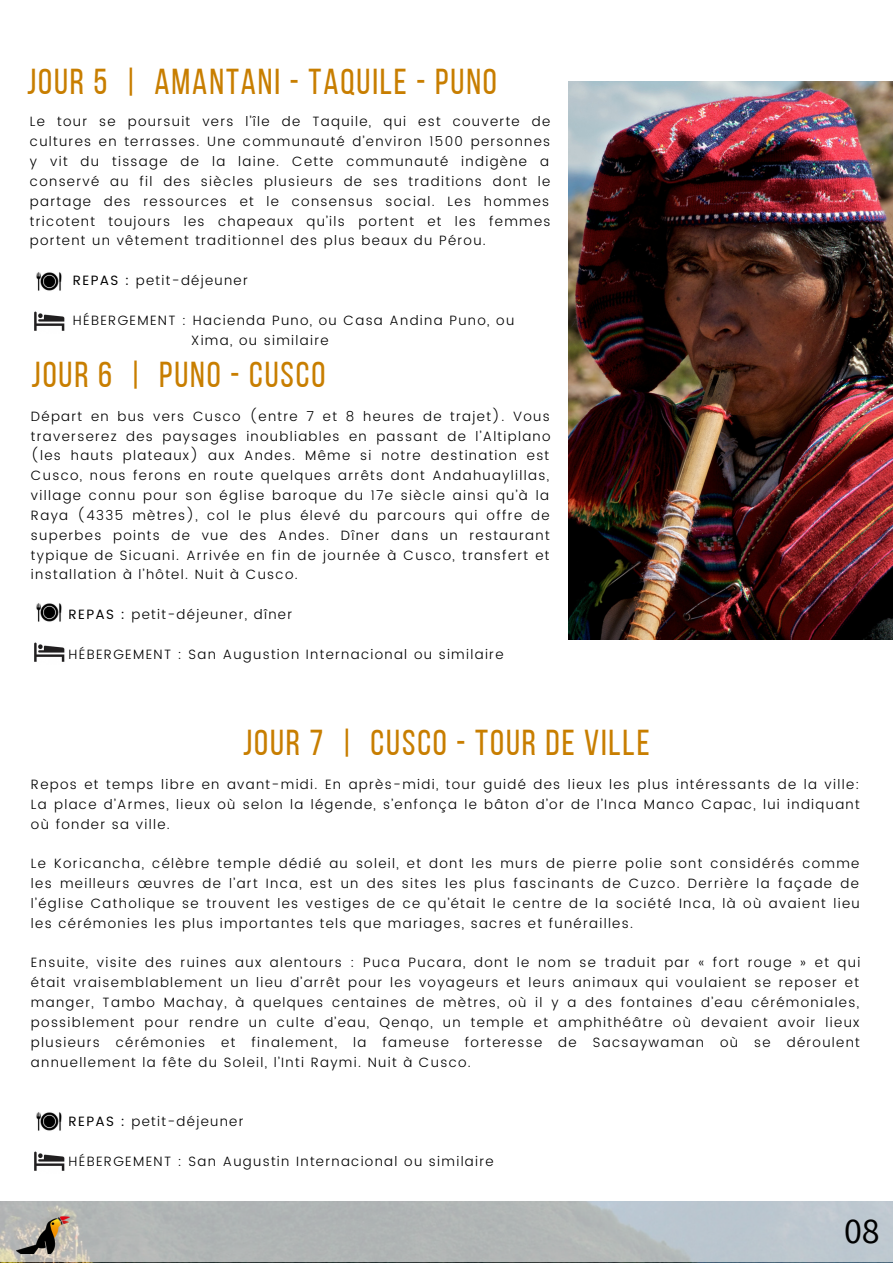
<style>
.page{position:relative;width:893px;height:1264px;background:#fff}
.page>*{position:absolute;margin:0;border:0;box-sizing:border-box;transform-origin:0 0}
.t1{font:36px "Bebas Neue";letter-spacing:.055em;color:#c87e00}
.t2{font:36px "Source Sans Pro";color:#000}
.t3{font:300 13.5px/19.8px "Poppins";letter-spacing:.1em;color:#000;text-align:justify}
.s1{font-weight:400}
</style>
<div class="page">
<img style="left:569px;top:81px;width:323px;height:558px">
<img style="left:36px;top:272px;width:26px;height:19px">
<img style="left:34px;top:311px;width:31px;height:20px">
<img style="left:36px;top:603px;width:26px;height:19px">
<img style="left:34px;top:642px;width:31px;height:20px">
<img style="left:36px;top:1112px;width:26px;height:19px">
<img style="left:34px;top:1151px;width:31px;height:20px">
<svg style="left:0;top:1201px;width:892px;height:61px;background:#b5bbbd"></svg>
<img style="left:17px;top:1210px;width:53px;height:43px">
<p class="t1" style="left:27px;top:67px;width:471px">JOUR 5 | AMANTANI - TAQUILE - PUNO</p>
<p class="t3" style="left:30px;top:112px;width:522px">Le tour se poursuit vers l’île de Taquile, qui est couverte de cultures en terrasses. Une communauté d’environ 1500 personnes y vit du tissage de la laine. Cette communauté indigène a conservé au fil des siècles plusieurs de ses traditions dont le partage des ressources et le consensus social. Les hommes tricotent toujours les chapeaux qu’ils portent et les femmes portent un vêtement traditionnel des plus beaux du Pérou.</p>
<p class="t3" style="left:73px;top:270px;width:176px"><span class="s1">REPAS :</span> petit-déjeuner</p>
<p class="t3" style="left:73px;top:310px;width:442px">HÉBERGEMENT : Hacienda Puno, ou Casa Andina Puno, ou</p>
<p class="t3" style="left:191px;top:330px;width:139px">Xima, ou similaire</p>
<p class="t1" style="left:32px;top:360px;width:295px">JOUR 6 | PUNO - CUSCO</p>
<p class="t3" style="left:31px;top:406px;width:521px;text-align:left">Départ en bus vers Cusco (entre 7 et 8 heures de trajet). Vous traverserez des paysages inoubliables en passant de l’Altiplano (les hauts plateaux) aux Andes. Même si notre destination est Cusco, nous ferons en route quelques arrêts dont Andahuaylillas, village connu pour son église baroque du 17e siècle ainsi qu’à la Raya (4335 mètres), col le plus élevé du parcours qui offre de superbes points de vue des Andes. Dîner dans un restaurant typique de Sicuani. Arrivée en fin de journée à Cusco, transfert et installation à l’hôtel. Nuit à Cusco.</p>
<p class="t3" style="left:69px;top:604px;width:225px"><span class="s1">REPAS :</span> petit-déjeuner, dîner</p>
<p class="t3" style="left:69px;top:644px;width:436px">HÉBERGEMENT : San Augustion Internacional ou similaire</p>
<p class="t1" style="left:243px;top:728px;width:408px">JOUR 7 | CUSCO - TOUR DE VILLE</p>
<p class="t3" style="left:31px;top:774px;width:830px">Repos et temps libre en avant-midi. En après-midi, tour guidé des lieux les plus intéressants de la ville:<br>La place d’Armes, lieux où selon la légende, s’enfonça le bâton d’or de l’Inca Manco Capac, lui indiquant où fonder sa ville.</p>
<p class="t3" style="left:31px;top:853px;width:830px">Le Koricancha, célèbre temple dédié au soleil, et dont les murs de pierre polie sont considérés comme les meilleurs œuvres de l’art Inca, est un des sites les plus fascinants de Cuzco. Derrière la façade de l’église Catholique se trouvent les vestiges de ce qu’était le centre de la société Inca, là où avaient lieu les cérémonies les plus importantes tels que mariages, sacres et funérailles.</p>
<p class="t3" style="left:31px;top:952px;width:830px">Ensuite, visite des ruines aux alentours : Puca Pucara, dont le nom se traduit par « fort rouge » et qui était vraisemblablement un lieu d’arrêt pour les voyageurs et leurs animaux qui voulaient se reposer et manger, Tambo Machay, à quelques centaines de mètres, où il y a des fontaines d’eau cérémoniales, possiblement pour rendre un culte d’eau, Qenqo, un temple et amphithéâtre où devaient avoir lieux plusieurs cérémonies et finalement, la fameuse forteresse de Sacsaywaman où se déroulent annuellement la fête du Soleil, l’Inti Raymi. Nuit à Cusco.</p>
<p class="t3" style="left:69px;top:1111px;width:176px"><span class="s1">REPAS :</span> petit-déjeuner</p>
<p class="t3" style="left:69px;top:1151px;width:426px">HÉBERGEMENT : San Augustin Internacional ou similaire</p>
<p class="t2" style="left:844px;top:1207px;width:37px">08</p>
</div>
